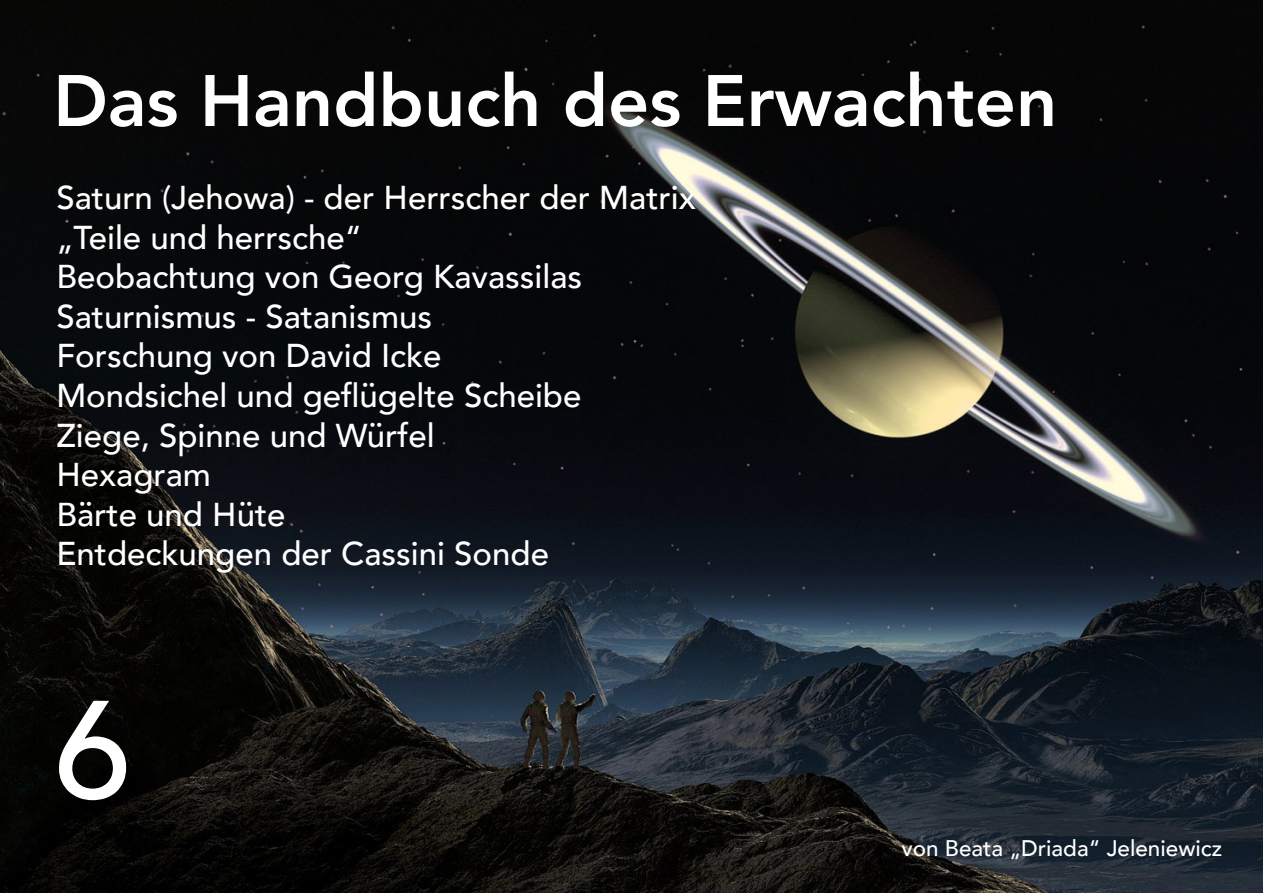
<style>
.page{position:relative;width:1263px;height:893px;background:#fff}
.page>*{position:absolute;margin:0;border:0;box-sizing:border-box;transform-origin:0 0}
.t1{font:500 138px "Avenir";color:#fff}
.t2{font:800 72px "Avenir";color:#fff}
.t3{font:500 33px "Avenir";color:#fff}
.t4{font:500 22.5px "Avenir";color:#fff}
</style>
<div class="page">
<img style="left:0;top:0;width:1263px;height:893px">
<p class="t2" style="left:53px;top:45px;width:1006px">Das Handbuch des Erwachten</p>
<p class="t3" style="left:56px;top:169px;width:641px">Saturn (Jehowa) - der Herrscher der Matrix</p>
<p class="t3" style="left:56px;top:208px;width:307px">„Teile und herrsche“</p>
<p class="t3" style="left:56px;top:248px;width:527px">Beobachtung von Georg Kavassilas</p>
<p class="t3" style="left:56px;top:288px;width:377px">Saturnismus - Satanismus</p>
<p class="t3" style="left:56px;top:327px;width:387px">Forschung von David Icke</p>
<p class="t3" style="left:56px;top:367px;width:527px">Mondsichel und geflügelte Scheibe</p>
<p class="t3" style="left:56px;top:406px;width:380px">Ziege, Spinne und Würfel</p>
<p class="t3" style="left:56px;top:446px;width:156px">Hexagram</p>
<p class="t3" style="left:56px;top:486px;width:231px">Bärte und Hüte</p>
<p class="t3" style="left:56px;top:525px;width:494px">Entdeckungen der Cassini Sonde</p>
<p class="t1" style="left:54px;top:631px;width:78px">6</p>
<p class="t4" style="left:901px;top:828px;width:322px">von Beata „Driada“ Jeleniewicz</p>
</div>
